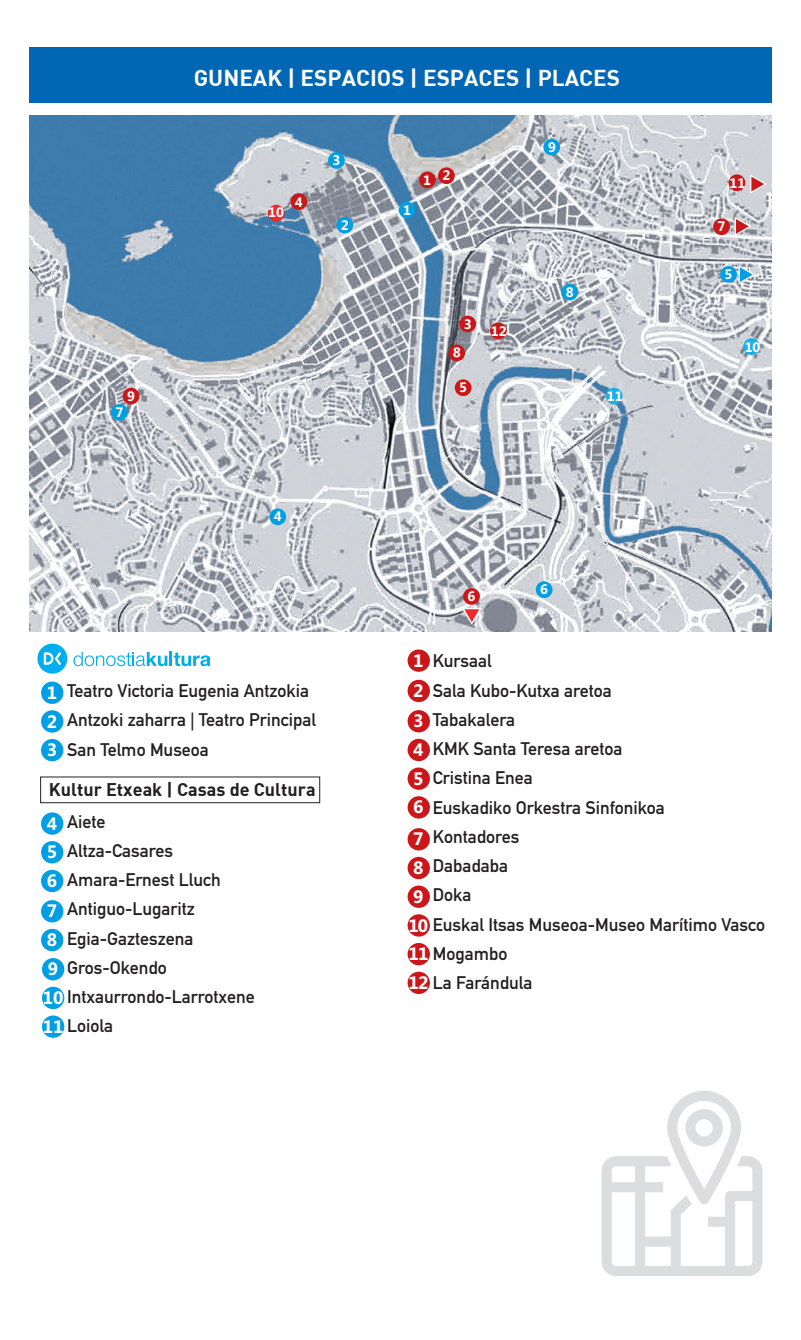
<style>
.page{position:relative;width:801px;height:1340px;background:#fff}
.page>*{position:absolute;margin:0;border:0;box-sizing:border-box;transform-origin:0 0}
.t1{font:22.5px "DIN Bold";color:#fff}
.t2{font:18px "DIN Mittelschrift Std";color:#231f20}
.t3{font:18px "DIN Bold";color:#231f20}
.t4{font:700 18px "Segoe";color:#fff}
.t5{font:700 13.72px "Segoe";color:#fff}
.s1{font-family:"Segoe";font-weight:700;color:#fff}
</style>
<div class="page">
<svg style="left:601px;top:1091px;width:161px;height:185px"></svg>
<div style="left:29px;top:47px;width:742px;height:55px;background:#0166b3"></div>
<div style="left:41px;top:681px;width:22px;height:23px;background:#009ee3;border-radius:50%"></div>
<div style="left:41px;top:710px;width:22px;height:22px;background:#009ee3;border-radius:50%"></div>
<div style="left:41px;top:739px;width:22px;height:22px;background:#009ee3;border-radius:50%"></div>
<div style="left:41px;top:812px;width:22px;height:22px;background:#009ee3;border-radius:50%"></div>
<div style="left:41px;top:841px;width:22px;height:22px;background:#009ee3;border-radius:50%"></div>
<div style="left:41px;top:869px;width:22px;height:23px;background:#009ee3;border-radius:50%"></div>
<div style="left:41px;top:900px;width:22px;height:22px;background:#009ee3;border-radius:50%"></div>
<div style="left:41px;top:928px;width:22px;height:23px;background:#009ee3;border-radius:50%"></div>
<div style="left:42px;top:958px;width:22px;height:22px;background:#009ee3;border-radius:50%"></div>
<div style="left:42px;top:986px;width:22px;height:23px;background:#009ee3;border-radius:50%"></div>
<div style="left:42px;top:1015px;width:22px;height:22px;background:#009ee3;border-radius:50%"></div>
<svg style="left:73px;top:651px;width:94px;height:15px"></svg>
<hr style="left:169px;top:651px;width:3px;height:15px;background:#00aeef">
<svg style="left:174px;top:652px;width:36px;height:14px"></svg>
<svg style="left:37px;top:643px;width:30px;height:30px"></svg>
<div style="left:40px;top:776px;width:280px;height:27px;border:1px solid #231f20"></div>
<img style="left:29px;top:116px;width:742px;height:515px">
<div style="left:438px;top:167px;width:16px;height:17px;background:#cc171a;border-radius:50%"></div>
<div style="left:459px;top:315px;width:17px;height:17px;background:#cc171a;border-radius:50%"></div>
<div style="left:290px;top:193px;width:17px;height:17px;background:#cc171a;border-radius:50%"></div>
<div style="left:463px;top:588px;width:17px;height:17px;background:#cc171a;border-radius:50%"></div>
<div style="left:713px;top:218px;width:16px;height:17px;background:#cc171a;border-radius:50%"></div>
<div style="left:448px;top:344px;width:17px;height:17px;background:#cc171a;border-radius:50%"></div>
<div style="left:123px;top:388px;width:16px;height:16px;background:#cc171a;border-radius:50%"></div>
<div style="left:720px;top:266px;width:16px;height:17px;background:#009ee3;border-radius:50%"></div>
<div style="left:535px;top:581px;width:17px;height:17px;background:#009ee3;border-radius:50%"></div>
<div style="left:111px;top:404px;width:17px;height:17px;background:#009ee3;border-radius:50%"></div>
<div style="left:398px;top:202px;width:17px;height:16px;background:#009ee3;border-radius:50%"></div>
<div style="left:328px;top:152px;width:17px;height:17px;background:#009ee3;border-radius:50%"></div>
<div style="left:561px;top:284px;width:17px;height:16px;background:#009ee3;border-radius:50%"></div>
<div style="left:336px;top:217px;width:17px;height:16px;background:#009ee3;border-radius:50%"></div>
<div style="left:269px;top:508px;width:17px;height:17px;background:#009ee3;border-radius:50%"></div>
<svg style="left:738px;top:265px;width:17px;height:19px"></svg>
<div style="left:454px;top:379px;width:17px;height:17px;background:#cc171a;border-radius:50%"></div>
<div style="left:728px;top:174px;width:17px;height:17px;background:#cc171a;border-radius:50%"></div>
<div style="left:490px;top:322px;width:16px;height:17px;background:#cc171a;border-radius:50%"></div>
<svg style="left:734px;top:217px;width:17px;height:19px"></svg>
<div style="left:419px;top:171px;width:17px;height:17px;background:#cc171a;border-radius:50%"></div>
<svg style="left:462px;top:608px;width:19px;height:16px"></svg>
<svg style="left:750px;top:174px;width:16px;height:20px"></svg>
<div style="left:543px;top:139px;width:17px;height:16px;background:#009ee3;border-radius:50%"></div>
<svg style="left:743px;top:338px;width:16px;height:17px"></svg>
<div style="left:605px;top:388px;width:17px;height:16px;background:#1ab0e6;border-radius:50%"></div>
<svg style="left:268px;top:205px;width:16px;height:16px"></svg>
<div style="left:407px;top:649px;width:23px;height:22px;background:#cc171a;border-radius:50%"></div>
<div style="left:407px;top:679px;width:23px;height:23px;background:#cc171a;border-radius:50%"></div>
<div style="left:407px;top:710px;width:23px;height:22px;background:#cc171a;border-radius:50%"></div>
<div style="left:407px;top:738px;width:23px;height:23px;background:#cc171a;border-radius:50%"></div>
<div style="left:407px;top:767px;width:23px;height:22px;background:#cc171a;border-radius:50%"></div>
<div style="left:407px;top:796px;width:23px;height:22px;background:#cc171a;border-radius:50%"></div>
<div style="left:407px;top:828px;width:23px;height:22px;background:#cc171a;border-radius:50%"></div>
<div style="left:407px;top:856px;width:23px;height:23px;background:#cc171a;border-radius:50%"></div>
<div style="left:407px;top:885px;width:23px;height:22px;background:#cc171a;border-radius:50%"></div>
<div style="left:407px;top:914px;width:23px;height:22px;background:#cc171a;border-radius:50%"></div>
<div style="left:407px;top:943px;width:23px;height:22px;background:#cc171a;border-radius:50%"></div>
<div style="left:407px;top:971px;width:23px;height:23px;background:#cc171a;border-radius:50%"></div>
<p class="t1" style="left:194px;top:63px;width:428px">GUNEAK | ESPACIOS | ESPACES | PLACES</p>
<p class="t5" style="left:127px;top:386px;width:9px">9</p>
<p class="t5" style="left:115px;top:402px;width:9px">7</p>
<p class="t5" style="left:268px;top:202px;width:17px">10</p>
<p class="t5" style="left:295px;top:192px;width:9px">4</p>
<p class="t5" style="left:332px;top:150px;width:9px">3</p>
<p class="t5" style="left:341px;top:215px;width:9px">2</p>
<p class="t5" style="left:274px;top:507px;width:9px">4</p>
<p class="t4" style="left:47px;top:679px;width:12px">1</p>
<p class="t4" style="left:47px;top:708px;width:12px">2</p>
<p class="t4" style="left:47px;top:737px;width:12px">3</p>
<p class="t2" style="left:67px;top:680px;width:243px">Teatro Victoria Eugenia Antzokia</p>
<p class="t2" style="left:67px;top:709px;width:250px">Antzoki zaharra | Teatro Principal</p>
<p class="t2" style="left:67px;top:738px;width:143px">San Telmo Museoa</p>
<p class="t3" style="left:49px;top:777px;width:268px">Kultur Etxeak | Casas de Cultura</p>
<p class="t2" style="left:67px;top:810px;width:40px">Aiete</p>
<p class="t2" style="left:67px;top:840px;width:107px">Altza-Casares</p>
<p class="t2" style="left:67px;top:869px;width:155px">Amara-Ernest Lluch</p>
<p class="t2" style="left:67px;top:898px;width:129px">Antiguo-Lugaritz</p>
<p class="t2" style="left:67px;top:927px;width:128px">Egia-Gazteszena</p>
<p class="t2" style="left:67px;top:957px;width:101px">Gros-Okendo</p>
<p class="t2" style="left:43px;top:986px;width:213px"><span class="s1">10</span> Intxaurrondo-Larrotxene</p>
<p class="t2" style="left:43px;top:1015px;width:72px"><span class="s1">11</span> Loiola</p>
<p class="t4" style="left:47px;top:810px;width:12px">4</p>
<p class="t4" style="left:47px;top:839px;width:12px">5</p>
<p class="t4" style="left:47px;top:867px;width:12px">6</p>
<p class="t4" style="left:47px;top:898px;width:12px">7</p>
<p class="t4" style="left:47px;top:926px;width:12px">8</p>
<p class="t4" style="left:48px;top:956px;width:12px">9</p>
<p class="t5" style="left:403px;top:200px;width:9px">1</p>
<p class="t5" style="left:423px;top:170px;width:9px">1</p>
<p class="t5" style="left:442px;top:166px;width:9px">2</p>
<p class="t5" style="left:463px;top:314px;width:9px">3</p>
<p class="t5" style="left:459px;top:378px;width:9px">5</p>
<p class="t5" style="left:491px;top:321px;width:17px">12</p>
<p class="t5" style="left:548px;top:137px;width:9px">9</p>
<p class="t5" style="left:565px;top:282px;width:9px">8</p>
<p class="t5" style="left:606px;top:386px;width:17px">11</p>
<p class="t5" style="left:467px;top:586px;width:9px">6</p>
<p class="t5" style="left:540px;top:579px;width:9px">6</p>
<p class="t5" style="left:729px;top:173px;width:17px">11</p>
<p class="t5" style="left:717px;top:217px;width:9px">7</p>
<p class="t5" style="left:724px;top:264px;width:9px">5</p>
<p class="t5" style="left:744px;top:337px;width:17px">10</p>
<p class="t4" style="left:413px;top:647px;width:12px">1</p>
<p class="t4" style="left:413px;top:678px;width:12px">2</p>
<p class="t4" style="left:413px;top:708px;width:12px">3</p>
<p class="t4" style="left:413px;top:737px;width:12px">4</p>
<p class="t4" style="left:413px;top:765px;width:12px">5</p>
<p class="t4" style="left:413px;top:794px;width:12px">6</p>
<p class="t4" style="left:413px;top:826px;width:12px">7</p>
<p class="t4" style="left:413px;top:855px;width:12px">8</p>
<p class="t4" style="left:413px;top:883px;width:12px">9</p>
<p class="t2" style="left:433px;top:650px;width:60px">Kursaal</p>
<p class="t2" style="left:433px;top:679px;width:180px">Sala Kubo-Kutxa aretoa</p>
<p class="t2" style="left:433px;top:709px;width:84px">Tabakalera</p>
<p class="t2" style="left:433px;top:738px;width:191px">KMK Santa Teresa aretoa</p>
<p class="t2" style="left:433px;top:767px;width:101px">Cristina Enea</p>
<p class="t2" style="left:433px;top:796px;width:233px">Euskadiko Orkestra Sinfonikoa</p>
<p class="t2" style="left:433px;top:826px;width:88px">Kontadores</p>
<p class="t2" style="left:433px;top:855px;width:77px">Dabadaba</p>
<p class="t2" style="left:433px;top:884px;width:40px">Doka</p>
<p class="t2" style="left:408px;top:913px;width:358px"><span class="s1">10</span> Euskal Itsas Museoa-Museo Marítimo Vasco</p>
<p class="t2" style="left:408px;top:943px;width:100px"><span class="s1">11</span> Mogambo</p>
<p class="t2" style="left:408px;top:972px;width:125px"><span class="s1">12</span> La Farándula</p>
</div>
